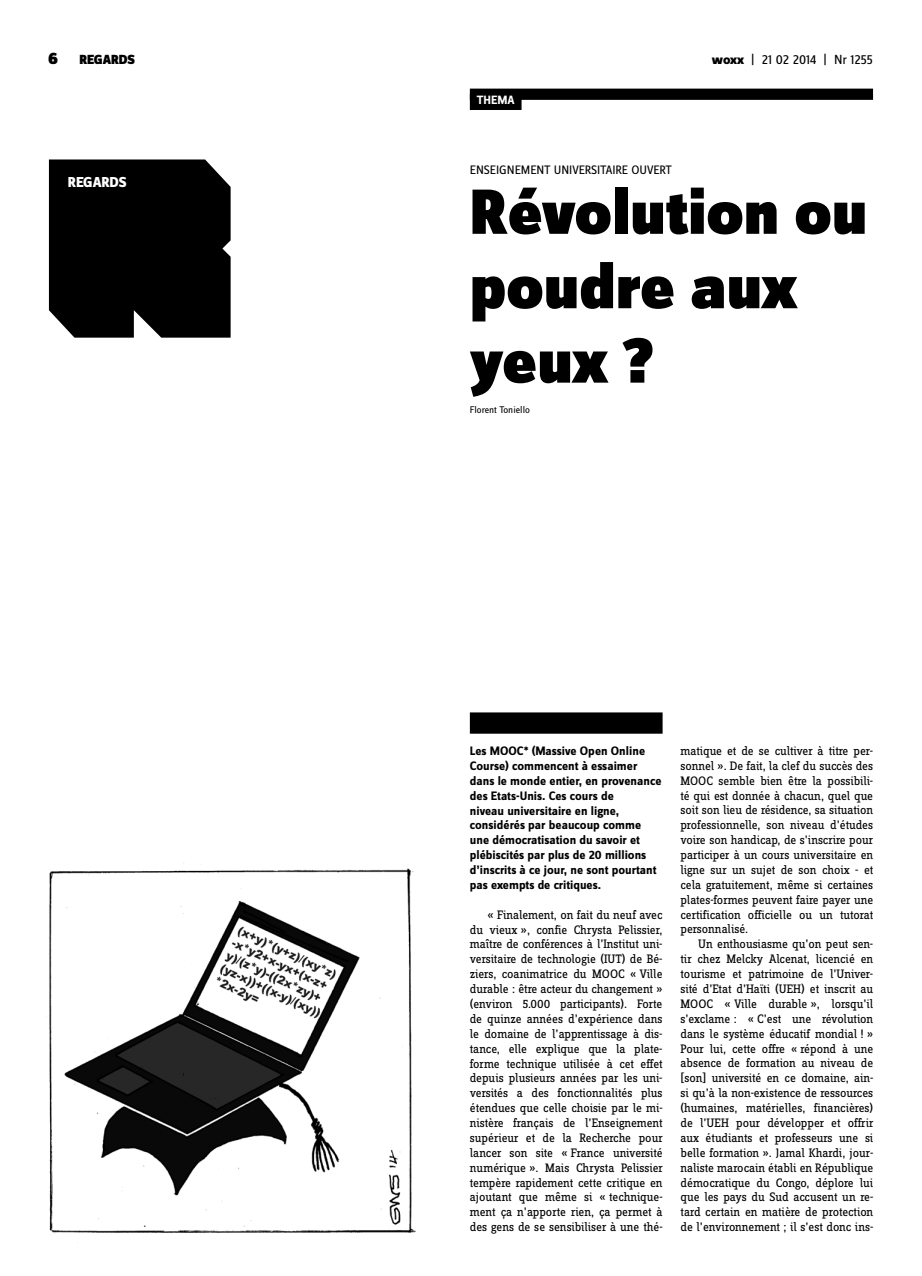
<style>
.page{position:relative;width:922px;height:1276px;background:#fff}
.page>*{position:absolute;margin:0;border:0;box-sizing:border-box;transform-origin:0 0}
.t1{font:900 66.25px/74.4px "Zine Sans Dis";color:#000}
.t2{font:800 15px "Zine Sans Dis";letter-spacing:-.01em;color:#fff}
.t3{font:13.75px "Zine Sans Dis";letter-spacing:-.01em;color:#000}
.t4{font:900 13.75px "Zine Sans Dis";letter-spacing:-.01em;color:#000}
.t5{font:12.75px/14.9px "Zine Slab Dis";letter-spacing:-.01em;color:#000;text-align:justify}
.t6{font:700 12.75px/14.9px "Zine Sans Dis";color:#000}
.t7{font:12.75px "Zine Sans Dis";color:#000}
.t8{font:700 12.5px "Zine Sans Dis";color:#fff}
.t9{font:10px "Zine Sans Dis";color:#000}
.s1{font-size:17.5px}
.s2{font-weight:800}
</style>
<div class="page">
<div style="left:469px;top:89px;width:403px;height:11px;background:#000"></div>
<img style="left:49px;top:862px;width:367px;height:371px">
<div style="left:49px;top:159px;width:181px;height:179px;background:#000"></div>
<div style="left:469px;top:712px;width:193px;height:21px;background:#000"></div>
<div style="left:469px;top:94px;width:52px;height:16px;background:#000"></div>
<p class="t4" style="left:48px;top:53px;width:88px"><span class="s1">6</span> REGARDS</p>
<p class="t3" style="left:711px;top:53px;width:163px"><span class="s2">woxx</span> | 21 02 2014 | Nr 1255</p>
<p class="t2" style="left:68px;top:174px;width:60px">REGARDS</p>
<p class="t8" style="left:477px;top:93px;width:39px">THEMA</p>
<p class="t7" style="left:469px;top:163px;width:204px">ENSEIGNEMENT UNIVERSITAIRE OUVERT</p>
<h1 class="t1" style="left:469px;top:179px;width:399px">Révolution ou poudre aux yeux ?</h1>
<p class="t9" style="left:469px;top:404px;width:62px">Florent Toniello</p>
<p class="t6" style="left:469px;top:744px;width:193px">Les MOOC* (Massive Open Online<br>Course) commencent à essaimer dans le monde entier, en provenance des Etats-Unis. Ces cours de<br>niveau universitaire en ligne, considérés par beaucoup comme une démocratisation du savoir et plébiscités par plus de 20 millions d’inscrits à ce jour, ne sont pourtant pas exempts de critiques.</p>
<p class="t5" style="left:469px;top:908px;width:194px;text-indent:18px">« Finalement, on fait du neuf avec du vieux », confie Chrysta Pelissier, maître de conférences à l’Institut uni&shy;versitaire de technologie (IUT) de Bé&shy;ziers, coanimatrice du MOOC « Ville durable : être acteur du changement » (environ 5.000 participants). Forte de quinze années d’expérience dans le domaine de l’apprentissage à dis&shy;tance, elle explique que la plate&shy;forme technique utilisée à cet effet depuis plusieurs années par les uni&shy;versités a des fonctionnalités plus étendues que celle choisie par le mi&shy;nistère français de l’Enseignement supérieur et de la Recherche pour lancer son site « France université numérique ». Mais Chrysta Pelissier tempère rapidement cette critique en ajoutant que même si « technique&shy;ment ça n’apporte rien, ça permet à des gens de se sensibiliser à une thé-</p>
<p class="t5" style="left:680px;top:744px;width:194px">matique et de se cultiver à titre per&shy;sonnel ». De fait, la clef du succès des MOOC semble bien être la possibili&shy;té qui est donnée à chacun, quel que soit son lieu de résidence, sa situation professionnelle, son niveau d’études voire son handicap, de s’inscrire pour participer à un cours universitaire en ligne sur un sujet de son choix - et cela gratuitement, même si certaines plates-formes peuvent faire payer une certification officielle ou un tutorat personnalisé.</p>
<p class="t5" style="left:680px;top:937px;width:194px;text-indent:18px">Un enthousiasme qu’on peut sen&shy;tir chez Melcky Alcenat, licencié en tourisme et patrimoine de l’Univer&shy;sité d’Etat d’Haïti (UEH) et inscrit au MOOC « Ville durable », lorsqu’il s’exclame : « C’est une révolution dans le système éducatif mondial ! » Pour lui, cette offre « répond à une absence de formation au niveau de [son] université en ce domaine, ain&shy;si qu’à la non-existence de ressources (humaines, matérielles, financières) de l’UEH pour développer et offrir aux étudiants et professeurs une si belle formation ». Jamal Khardi, jour&shy;naliste marocain établi en République démocratique du Congo, déplore lui que les pays du Sud accusent un re&shy;tard certain en matière de protection de l’environnement ; il s’est donc ins-</p>
</div>
